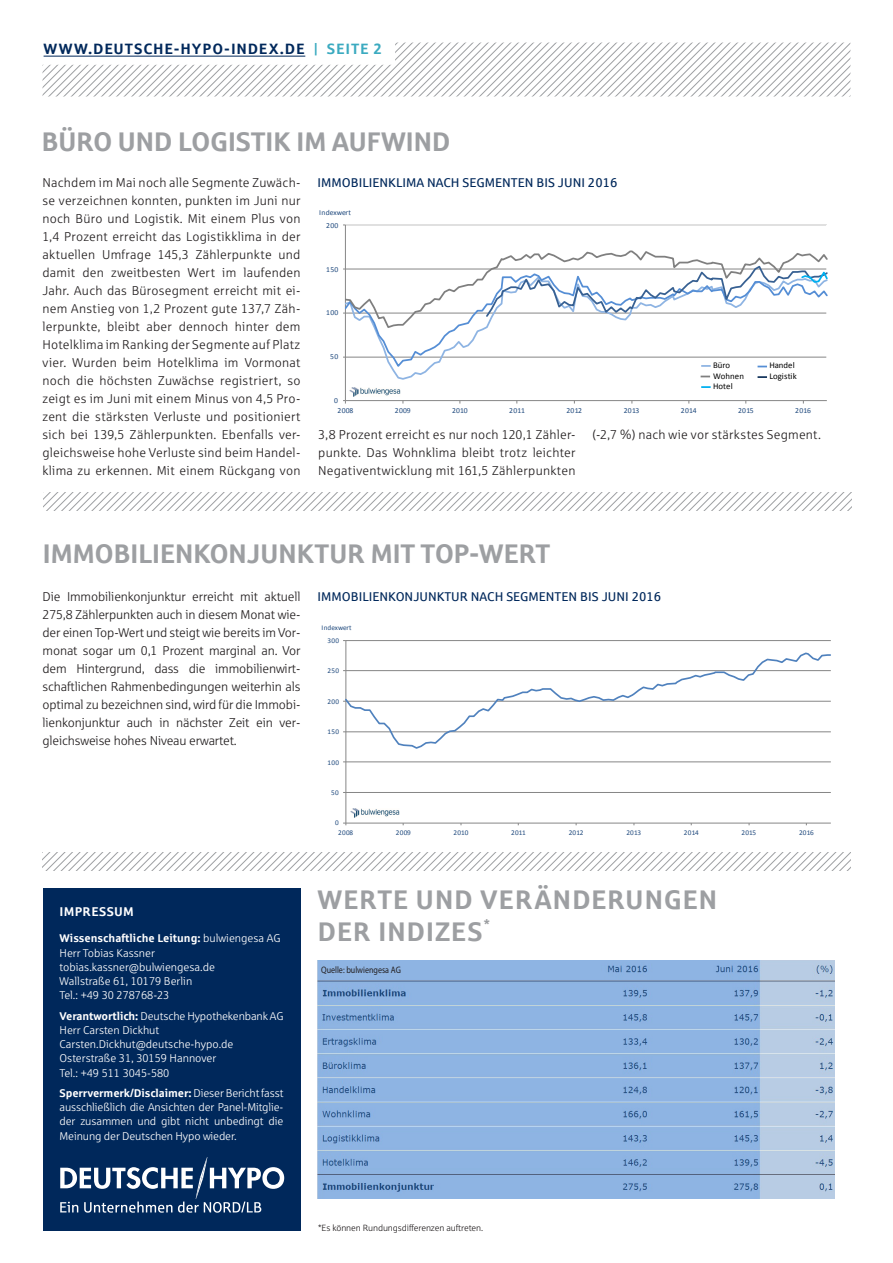
<style>
.page{position:relative;width:893px;height:1263px;background:#fff}
.page>*{position:absolute;margin:0;border:0;box-sizing:border-box;transform-origin:0 0}
.t1{font:700 27px "Sparkasse Rg";letter-spacing:-.015em;color:#9d9fa2}
.t2{font:700 27px/32.4px "Sparkasse Rg";letter-spacing:.025em;color:#9d9fa2}
.t3{font:700 15px "Sparkasse Rg";letter-spacing:.055em;color:#00285b}
.t4{font:700 13.5px "Sparkasse Rg";color:#9d9fa2}
.t5{font:12.75px/18px "Sparkasse Lt";letter-spacing:.015em;color:#231f20;text-align:justify}
.t6{font:12.75px "Sparkasse Rg";color:#00285b}
.t7{font:700 12.75px "Sparkasse Rg";letter-spacing:.02em;color:#fff}
.t8{font:11.25px/14.2px "Sparkasse Lt";color:#fff;text-align:justify}
.t9{font:700 11.25px "Sparkasse Rg";color:#fff}
.t10{font:9.45px "Myriad Pro";color:#231f20;scale:.85 1}
.t11{font:9px "Sparkasse Lt";letter-spacing:-.01em;color:#231f20}
.t12{font:8.85px "Calibri";letter-spacing:.005em;color:#000}
.t13{font:7.65px "Calibri";letter-spacing:.03em;color:#1f497d}
.t14{font:7.2px "Calibri";letter-spacing:.03em;color:#1f497d}
.s1{color:#3baac0}
.s2{font-family:"Sparkasse Lt";font-weight:400}
.s3{font-family:"Sparkasse Rg";font-weight:700}
</style>
<div class="page">
<svg style="left:43px;top:43px;width:807px;height:54px"></svg>
<div style="left:43px;top:889px;width:257px;height:342px;background:#00285b"></div>
<svg style="left:43px;top:493px;width:808px;height:18px"></svg>
<svg style="left:43px;top:853px;width:807px;height:18px"></svg>
<svg style="left:60px;top:1157px;width:224px;height:56px"></svg>
<hr style="left:44px;top:56px;width:261px;height:1px;background:#00285b">
<img style="left:317px;top:961px;width:517px;height:237px">
<hr style="left:345px;top:225px;width:1px;height:176px;background:#868686">
<hr style="left:345px;top:400px;width:482px;height:1px;background:#868686">
<svg style="left:346px;top:329px;width:481px;height:40px"></svg>
<svg style="left:343px;top:250px;width:484px;height:79px"></svg>
<img style="left:350px;top:387px;width:50px;height:9px">
<svg style="left:701px;top:365px;width:10px;height:2px"></svg>
<svg style="left:757px;top:376px;width:10px;height:2px"></svg>
<svg style="left:701px;top:386px;width:10px;height:2px"></svg>
<hr style="left:346px;top:792px;width:485px;height:1px;background:#868686">
<hr style="left:346px;top:762px;width:485px;height:1px;background:#868686">
<hr style="left:346px;top:640px;width:485px;height:1px;background:#868686">
<hr style="left:346px;top:640px;width:1px;height:183px;background:#868686">
<hr style="left:346px;top:823px;width:485px;height:1px;background:#868686">
<svg style="left:346px;top:652px;width:485px;height:98px"></svg>
<img style="left:351px;top:808px;width:48px;height:9px">
<p class="t3" style="left:44px;top:39px;width:340px">WWW.DEUTSCHE-HYPO-INDEX.DE <span class="s1">| SEITE 2</span></p>
<p class="t1" style="left:41px;top:124px;width:411px">BÜRO UND LOGISTIK IM AUFWIND</p>
<p class="t6" style="left:317px;top:174px;width:301px">IMMOBILIENKLIMA NACH SEGMENTEN BIS JUNI 2016</p>
<p class="t5" style="left:43px;top:173px;width:259px">Nachdem im Mai noch alle Segmente Zuwäch&shy;se verzeichnen konnten, punkten im Juni nur noch Büro und Logistik. Mit einem Plus von 1,4 Prozent erreicht das Logistikklima in der aktuellen Umfrage 145,3 Zählerpunkte und damit den zweitbesten Wert im laufenden Jahr. Auch das Bürosegment erreicht mit ei&shy;nem Anstieg von 1,2 Prozent gute 137,7 Zäh&shy;lerpunkte, bleibt aber dennoch hinter dem Hotelklima im Ranking der Segmente auf Platz vier. Wurden beim Hotelklima im Vormonat noch die höchsten Zuwächse registriert, so zeigt es im Juni mit einem Minus von 4,5 Pro&shy;zent die stärksten Verluste und positioniert sich bei 139,5 Zählerpunkten. Ebenfalls ver&shy;gleichsweise hohe Verluste sind beim Handel&shy;klima zu erkennen. Mit einem Rückgang von</p>
<p class="t13" style="left:319px;top:208px;width:33px">Indexwert</p>
<p class="t13" style="left:326px;top:220px;width:14px">200</p>
<p class="t13" style="left:326px;top:264px;width:14px">150</p>
<p class="t13" style="left:326px;top:308px;width:14px">100</p>
<p class="t13" style="left:330px;top:352px;width:9px">50</p>
<p class="t12" style="left:713px;top:359px;width:18px">Büro</p>
<p class="t12" style="left:769px;top:359px;width:27px">Handel</p>
<p class="t12" style="left:713px;top:370px;width:33px">Wohnen</p>
<p class="t12" style="left:769px;top:370px;width:29px">Logistik</p>
<p class="t12" style="left:713px;top:381px;width:21px">Hotel</p>
<p class="t13" style="left:334px;top:396px;width:5px">0</p>
<p class="t13" style="left:338px;top:406px;width:17px">2008</p>
<p class="t13" style="left:395px;top:406px;width:17px">2009</p>
<p class="t13" style="left:452px;top:406px;width:17px">2010</p>
<p class="t13" style="left:509px;top:406px;width:17px">2011</p>
<p class="t13" style="left:566px;top:406px;width:17px">2012</p>
<p class="t13" style="left:624px;top:406px;width:17px">2013</p>
<p class="t13" style="left:681px;top:406px;width:17px">2014</p>
<p class="t13" style="left:738px;top:406px;width:17px">2015</p>
<p class="t13" style="left:795px;top:406px;width:17px">2016</p>
<p class="t5" style="left:318px;top:425px;width:259px">3,8 Prozent erreicht es nur noch 120,1 Zähler&shy;punkte. Das Wohnklima bleibt trotz leichter Negativentwicklung mit 161,5 Zählerpunkten</p>
<p class="t5" style="left:592px;top:425px;width:230px">(-2,7 %) nach wie vor stärkstes Segment.</p>
<p class="t1" style="left:43px;top:537px;width:509px">IMMOBILIENKONJUNKTUR MIT TOP-WERT</p>
<p class="t5" style="left:43px;top:587px;width:260px">Die Immobilienkonjunktur erreicht mit aktuell 275,8 Zählerpunkten auch in diesem Monat wie&shy;der einen Top-Wert und steigt wie bereits im Vor&shy;monat sogar um 0,1 Prozent marginal an. Vor dem Hintergrund, dass die immobilienwirt&shy;schaftlichen Rahmenbedingungen weiterhin als optimal zu bezeichnen sind, wird für die Immobi&shy;lienkonjunktur auch in nächster Zeit ein ver&shy;gleichsweise hohes Niveau erwartet.</p>
<p class="t6" style="left:317px;top:588px;width:345px">IMMOBILIENKONJUNKTUR NACH SEGMENTEN BIS JUNI 2016</p>
<p class="t14" style="left:321px;top:623px;width:32px">Indexwert</p>
<p class="t14" style="left:328px;top:636px;width:13px">300</p>
<p class="t14" style="left:328px;top:666px;width:13px">250</p>
<p class="t14" style="left:328px;top:697px;width:13px">200</p>
<p class="t14" style="left:328px;top:727px;width:13px">150</p>
<p class="t14" style="left:328px;top:757px;width:13px">100</p>
<p class="t14" style="left:331px;top:788px;width:9px">50</p>
<p class="t14" style="left:335px;top:818px;width:5px">0</p>
<p class="t7" style="left:60px;top:903px;width:76px">IMPRESSUM</p>
<p class="t9" style="left:60px;top:931px;width:222px">Wissenschaftliche Leitung: <span class="s2">bulwiengesa AG</span></p>
<p class="t8" style="left:60px;top:945px;width:97px">Herr Tobias Kassner</p>
<p class="t8" style="left:60px;top:959px;width:157px">tobias.kassner@bulwiengesa.de</p>
<p class="t8" style="left:60px;top:974px;width:134px">Wallstraße 61, 10179 Berlin</p>
<p class="t8" style="left:60px;top:988px;width:111px">Tel.: +49 30 278768-23</p>
<p class="t8" style="left:60px;top:1008px;width:225px"><span class="s3">Verantwortlich:</span> Deutsche Hypothekenbank AG</p>
<p class="t8" style="left:60px;top:1022px;width:101px">Herr Carsten Dickhut</p>
<p class="t8" style="left:60px;top:1037px;width:175px">Carsten.Dickhut@deutsche-hypo.de</p>
<p class="t8" style="left:60px;top:1051px;width:158px">Osterstraße 31, 30159 Hannover</p>
<p class="t8" style="left:60px;top:1065px;width:111px">Tel.: +49 511 3045-580</p>
<p class="t8" style="left:60px;top:1085px;width:225px"><span class="s3">Sperrvermerk/Disclaimer:</span> Dieser Bericht fasst ausschließlich die Ansichten der Panel-Mitglie&shy;der zusammen und gibt nicht unbedingt die Meinung der Deutschen Hypo wieder.</p>
<p class="t14" style="left:338px;top:828px;width:16px">2008</p>
<p class="t14" style="left:396px;top:828px;width:16px">2009</p>
<p class="t14" style="left:454px;top:828px;width:16px">2010</p>
<p class="t14" style="left:511px;top:828px;width:16px">2011</p>
<p class="t14" style="left:569px;top:828px;width:16px">2012</p>
<p class="t14" style="left:626px;top:828px;width:16px">2013</p>
<p class="t14" style="left:684px;top:828px;width:16px">2014</p>
<p class="t14" style="left:741px;top:828px;width:16px">2015</p>
<p class="t14" style="left:799px;top:828px;width:16px">2016</p>
<p class="t2" style="left:317px;top:882px;width:401px">WERTE UND VERÄNDERUNGEN<br>DER INDIZES</p>
<p class="t4" style="left:484px;top:916px;width:8px">*</p>
<p class="t10" style="left:321px;top:964px;width:95px">Quelle: bulwiengesa AG</p>
<p class="t11" style="left:318px;top:1222px;width:166px">*Es können Rundungsdifferenzen auftreten.</p>
</div>
